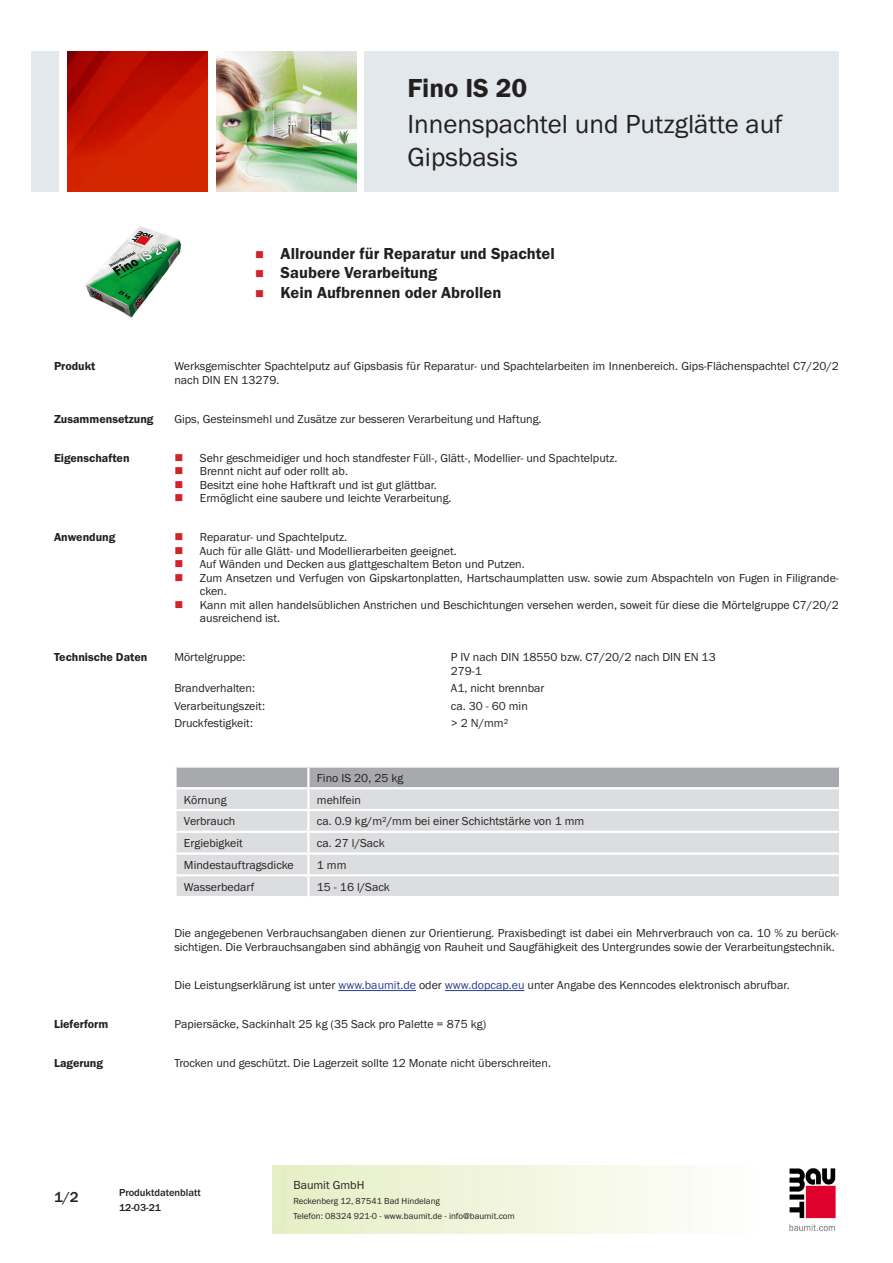
<style>
.page{position:relative;width:893px;height:1263px;background:#fff}
.page>*{position:absolute;margin:0;border:0;box-sizing:border-box;transform-origin:0 0}
.PDS_Produktname_Land{font:27px/32.4px "BM Franklin Gothic URW Boo";color:#231f20}
.PDS_Produktname{font:27px "BM Franklin Gothic URW Dem";color:#231f20}
.t1{font:16.5px "BM Franklin Gothic URW Dem";color:#231f20}
.t2{font:500 15px "BM Franklin Gothic URW";color:#231f20}
.PDS_Standard{font:12px/13.5px "BM Franklin Gothic URW Boo";color:#231f20}
.PDS_Standard_linksbü{font:12px/13.5px "BM Franklin Gothic URW Boo";color:#231f20}
.PDS_Header{font:12px "BM Franklin Gothic URW Dem";color:#231f20}
.t3{font:500 10.5px/15px "BM Franklin Gothic URW";color:#231f20}
.t4{font:9px/15px "BM Franklin Gothic URW Boo";color:#231f20}
.s1{color:#253f8e}
</style>
<div class="page">
<img style="left:789px;top:1168px;width:47px;height:63px">
<div style="left:32px;top:51px;width:27px;height:140px;background:#e2e8eb"></div>
<img style="left:68px;top:52px;width:140px;height:139px">
<img style="left:216px;top:51px;width:141px;height:140px">
<div style="left:365px;top:51px;width:474px;height:140px;background:#e2e8eb"></div>
<img style="left:85px;top:227px;width:96px;height:91px">
<div style="left:177px;top:789px;width:662px;height:107px;background:#dcdddf"></div>
<svg style="left:175px;top:766px;width:665px;height:21px;background:#afb0b3"></svg>
<hr style="left:307px;top:789px;width:2px;height:20px;background:#fff">
<hr style="left:174px;top:809px;width:134px;height:2px;background:#fff">
<hr style="left:308px;top:809px;width:533px;height:2px;background:#fff">
<hr style="left:307px;top:811px;width:2px;height:20px;background:#fff">
<hr style="left:174px;top:831px;width:134px;height:2px;background:#fff">
<hr style="left:308px;top:831px;width:533px;height:2px;background:#fff">
<hr style="left:174px;top:852px;width:134px;height:3px;background:#fff">
<hr style="left:308px;top:852px;width:533px;height:3px;background:#fff">
<svg style="left:307px;top:833px;width:2px;height:41px"></svg>
<hr style="left:174px;top:874px;width:134px;height:2px;background:#fff">
<hr style="left:308px;top:874px;width:533px;height:2px;background:#fff">
<hr style="left:307px;top:876px;width:2px;height:20px;background:#fff">
<hr style="left:338px;top:990px;width:78px;height:1px;background:#253f8e">
<hr style="left:445px;top:990px;width:80px;height:1px;background:#253f8e">
<p class="PDS_Produktname" style="left:407px;top:71px;width:121px">Fino IS 20</p>
<p class="PDS_Produktname_Land" style="left:407px;top:109px;width:377px">Innenspachtel und Putzglätte auf<br>Gipsbasis</p>
<p class="t1" style="left:281px;top:243px;width:276px">Allrounder für Reparatur und Spachtel</p>
<p class="t1" style="left:281px;top:263px;width:158px">Saubere Verarbeitung</p>
<p class="t1" style="left:281px;top:282px;width:222px">Kein Aufbrennen oder Abrollen</p>
<p class="PDS_Header" style="left:54px;top:359px;width:43px">Produkt</p>
<p class="PDS_Standard" style="left:174px;top:360px;width:666px">Werksgemischter Spachtelputz auf Gipsbasis für Reparatur- und Spachtelarbeiten im Innenbereich. Gips-Flächenspachtel C7/20/2 nach DIN EN 13279.</p>
<p class="PDS_Header" style="left:54px;top:411px;width:101px">Zusammensetzung</p>
<p class="PDS_Standard" style="left:174px;top:412px;width:369px">Gips, Gesteinsmehl und Zusätze zur besseren Verarbeitung und Haftung.</p>
<p class="PDS_Header" style="left:54px;top:450px;width:77px">Eigenschaften</p>
<p class="PDS_Standard" style="left:200px;top:451px;width:419px">Sehr geschmeidiger und hoch standfester Füll-, Glätt-, Modellier- und Spachtelputz.</p>
<p class="PDS_Standard" style="left:200px;top:465px;width:150px">Brennt nicht auf oder rollt ab.</p>
<p class="PDS_Standard" style="left:200px;top:478px;width:239px">Besitzt eine hohe Haftkraft und ist gut glättbar.</p>
<p class="PDS_Standard" style="left:200px;top:492px;width:253px">Ermöglicht eine saubere und leichte Verarbeitung.</p>
<p class="PDS_Header" style="left:54px;top:530px;width:63px">Anwendung</p>
<p class="PDS_Standard" style="left:200px;top:530px;width:149px">Reparatur- und Spachtelputz.</p>
<p class="PDS_Standard" style="left:200px;top:544px;width:258px">Auch für alle Glätt- und Modellierarbeiten geeignet.</p>
<p class="PDS_Standard" style="left:200px;top:557px;width:326px">Auf Wänden und Decken aus glattgeschaltem Beton und Putzen.</p>
<p class="PDS_Standard" style="left:200px;top:571px;width:641px">Zum Ansetzen und Verfugen von Gipskartonplatten, Hartschaumplatten usw. sowie zum Abspachteln von Fugen in Filigrande&shy;cken.</p>
<p class="PDS_Standard" style="left:200px;top:598px;width:641px">Kann mit allen handelsüblichen Anstrichen und Beschichtungen versehen werden, soweit für diese die Mörtelgruppe C7/20/2 ausreichend ist.</p>
<p class="PDS_Header" style="left:54px;top:650px;width:95px">Technische Daten</p>
<p class="PDS_Standard_linksbü" style="left:174px;top:650px;width:73px">Mörtelgruppe:</p>
<p class="PDS_Standard_linksbü" style="left:451px;top:650px;width:266px">P IV nach DIN 18550 bzw. C7/20/2 nach DIN EN 13<br>279-1</p>
<p class="PDS_Standard_linksbü" style="left:174px;top:681px;width:82px">Brandverhalten:</p>
<p class="PDS_Standard_linksbü" style="left:451px;top:681px;width:95px">A1, nicht brennbar</p>
<p class="PDS_Standard_linksbü" style="left:174px;top:699px;width:92px">Verarbeitungszeit:</p>
<p class="PDS_Standard_linksbü" style="left:451px;top:699px;width:79px">ca. 30 - 60 min</p>
<p class="PDS_Standard_linksbü" style="left:174px;top:716px;width:80px">Druckfestigkeit:</p>
<p class="PDS_Standard_linksbü" style="left:451px;top:716px;width:59px">&gt; 2 N/mm²</p>
<p class="PDS_Standard_linksbü" style="left:317px;top:771px;width:88px">Fino IS 20, 25 kg</p>
<p class="PDS_Standard_linksbü" style="left:184px;top:793px;width:44px">Körnung</p>
<p class="PDS_Standard_linksbü" style="left:317px;top:793px;width:46px">mehlfein</p>
<p class="PDS_Standard_linksbü" style="left:184px;top:815px;width:53px">Verbrauch</p>
<p class="PDS_Standard_linksbü" style="left:317px;top:815px;width:269px">ca. 0.9 kg/m²/mm bei einer Schichtstärke von 1 mm</p>
<p class="PDS_Standard_linksbü" style="left:184px;top:837px;width:60px">Ergiebigkeit</p>
<p class="PDS_Standard_linksbü" style="left:317px;top:837px;width:69px">ca. 27 l/Sack</p>
<p class="PDS_Standard_linksbü" style="left:184px;top:858px;width:111px">Mindestauftragsdicke</p>
<p class="PDS_Standard_linksbü" style="left:317px;top:858px;width:31px">1 mm</p>
<p class="PDS_Standard_linksbü" style="left:184px;top:880px;width:72px">Wasserbedarf</p>
<p class="PDS_Standard_linksbü" style="left:317px;top:880px;width:75px">15 - 16 l/Sack</p>
<p class="PDS_Standard" style="left:174px;top:926px;width:666px">Die angegebenen Verbrauchsangaben dienen zur Orientierung. Praxisbedingt ist dabei ein Mehrverbrauch von ca. 10 % zu berück&shy;sichtigen. Die Verbrauchsangaben sind abhängig von Rauheit und Saugfähigkeit des Untergrundes sowie der Verarbeitungstechnik.</p>
<p class="PDS_Standard" style="left:174px;top:979px;width:617px">Die Leistungserklärung ist unter <span class="s1">www.baumit.de</span> oder <span class="s1">www.dopcap.eu</span> unter Angabe des Kenncodes elektronisch abrufbar.</p>
<p class="PDS_Header" style="left:54px;top:1017px;width:56px">Lieferform</p>
<p class="PDS_Standard" style="left:174px;top:1018px;width:314px">Papiersäcke, Sackinhalt 25 kg (35 Sack pro Palette = 875 kg)</p>
<p class="PDS_Header" style="left:54px;top:1055px;width:51px">Lagerung</p>
<p class="PDS_Standard" style="left:174px;top:1056px;width:378px">Trocken und geschützt. Die Lagerzeit sollte 12 Monate nicht überschreiten.</p>
<p class="t2" style="left:54px;top:1188px;width:26px">1/2</p>
<p class="t3" style="left:119px;top:1185px;width:83px">Produktdatenblatt<br>12-03-21</p>
<p class="PDS_Standard" style="left:293px;top:1178px;width:73px">Baumit GmbH</p>
<p class="t4" style="left:293px;top:1193px;width:223px">Reckenberg 12, 87541 Bad Hindelang<br>Telefon: 08324 921-0 - www.baumit.de - info@baumit.com</p>
</div>
